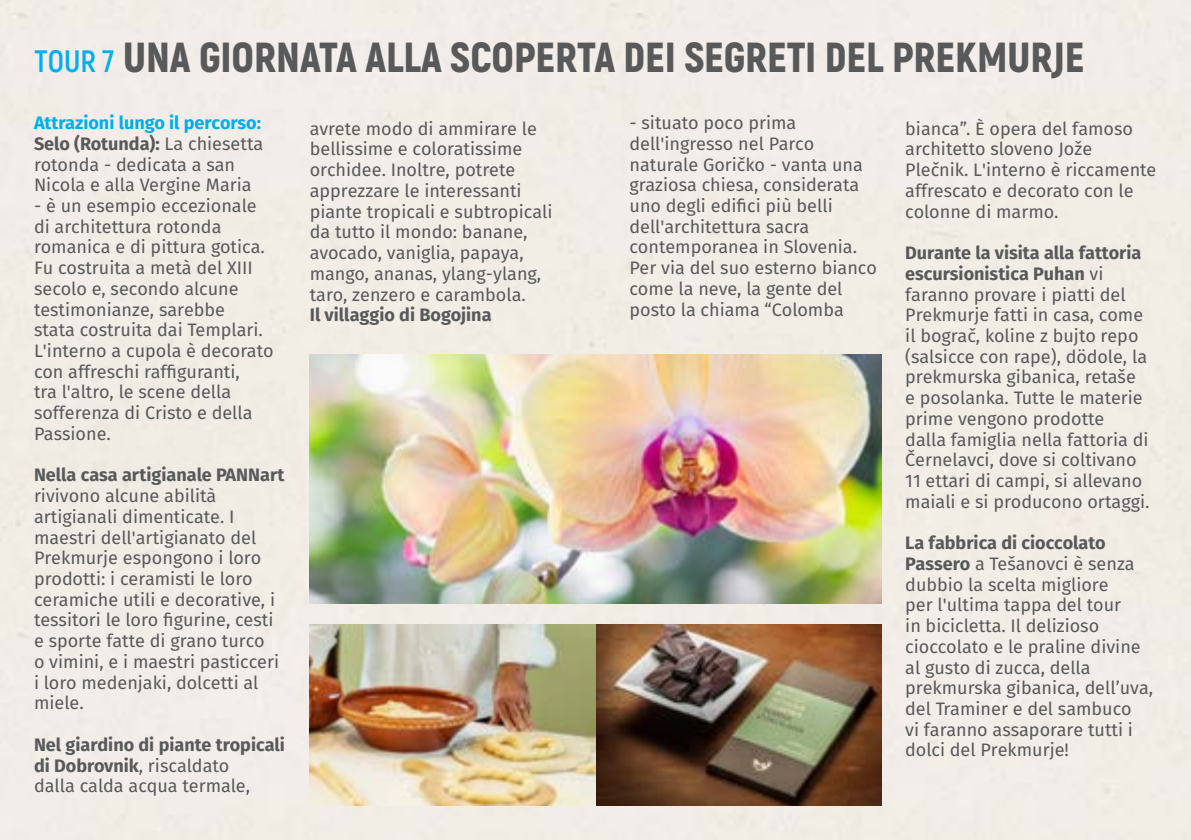
<style>
.page{position:relative;width:1191px;height:840px;background:#fff}
.page>*{position:absolute;margin:0;border:0;box-sizing:border-box;transform-origin:0 0}
.t1{font:900 42px "Akrobat";color:#58595b}
.t2{font:18px/20.6px "Fira Sans";color:#58595b}
.t3{font:700 18px/20.8px "Fira Sans";color:#58595b}
.s1{font-weight:700;font-size:30.8px;color:#00aeef}
.s2{font-weight:700;color:#00aeef}
.s3{font-weight:700}
.s4{font-weight:400}
</style>
<div class="page">
<div style="left:0;top:0;width:1191px;height:839px;background:#f2ede5"></div>
<img style="left:310px;top:354px;width:571px;height:249px">
<img style="left:595px;top:624px;width:286px;height:181px">
<img style="left:310px;top:624px;width:285px;height:181px">
<h1 class="t1" style="left:35px;top:30px;width:1051px"><span class="s1">TOUR 7</span> UNA GIORNATA ALLA SCOPERTA DEI SEGRETI DEL PREKMURJE</h1>
<p class="t2" style="left:629px;top:114px;width:249px">- situato poco prima dell'ingresso nel Parco naturale Goričko - vanta una graziosa chiesa, considerata uno degli edifici più belli dell'architettura sacra contemporanea in Slovenia.<br>Per via del suo esterno bianco come la neve, la gente del posto la chiama “Colomba</p>
<p class="t2" style="left:34px;top:114px;width:231px"><span class="s2">Attrazioni lungo il percorso:<br></span><span class="s3">Selo (Rotunda):</span> La chiesetta rotonda - dedicata a san<br>Nicola e alla Vergine Maria</p>
<p class="t2" style="left:34px;top:196px;width:241px">- è un esempio eccezionale di architettura rotonda romanica e di pittura gotica.<br>Fu costruita a metà del XIII secolo e, secondo alcune testimonianze, sarebbe<br>stata costruita dai Templari.<br>L'interno a cupola è decorato con affreschi raffiguranti,<br>tra l'altro, le scene della sofferenza di Cristo e della<br>Passione.</p>
<p class="t3" style="left:34px;top:465px;width:252px">Nella casa artigianale PANNart</p>
<p class="t2" style="left:34px;top:486px;width:246px">rivivono alcune abilità artigianali dimenticate. I maestri dell'artigianato del<br>Prekmurje espongono i loro prodotti: i ceramisti le loro ceramiche utili e decorative, i tessitori le loro figurine, cesti e sporte fatte di grano turco o vimini, e i maestri pasticceri i loro medenjaki, dolcetti al miele.</p>
<p class="t3" style="left:34px;top:735px;width:252px">Nel giardino di piante tropicali di Dobrovnik<span class="s4">, riscaldato<br>dalla calda acqua termale,</span></p>
<p class="t2" style="left:905px;top:119px;width:253px">bianca”. È opera del famoso architetto sloveno Jože<br>Plečnik. L'interno è riccamente affrescato e decorato con le colonne di marmo.</p>
<p class="t2" style="left:905px;top:244px;width:246px"><span class="s3">Durante la visita alla fattoria escursionistica Puhan</span> vi faranno provare i piatti del<br>Prekmurje fatti in casa, come il bograč, koline z bujto repo (salsicce con rape), dödole, la prekmurska gibanica, retaše e posolanka. Tutte le materie prime vengono prodotte dalla famiglia nella fattoria di<br>Černelavci, dove si coltivano<br>11 ettari di campi, si allevano maiali e si producono ortaggi.</p>
<p class="t2" style="left:905px;top:533px;width:249px"><span class="s3">La fabbrica di cioccolato<br>Passero</span> a Tešanovci è senza dubbio la scelta migliore<br>per l'ultima tappa del tour<br>in bicicletta. Il delizioso cioccolato e le praline divine al gusto di zucca, della prekmurska gibanica, dell’uva, del Traminer e del sambuco<br>vi faranno assaporare tutti i dolci del Prekmurje!</p>
<p class="t2" style="left:310px;top:119px;width:244px">avrete modo di ammirare le bellissime e coloratissime orchidee. Inoltre, potrete apprezzare le interessanti piante tropicali e subtropicali da tutto il mondo: banane, avocado, vaniglia, papaya, mango, ananas, ylang-ylang, taro, zenzero e carambola.</p>
<p class="t3" style="left:310px;top:306px;width:183px">Il villaggio di Bogojina</p>
</div>
